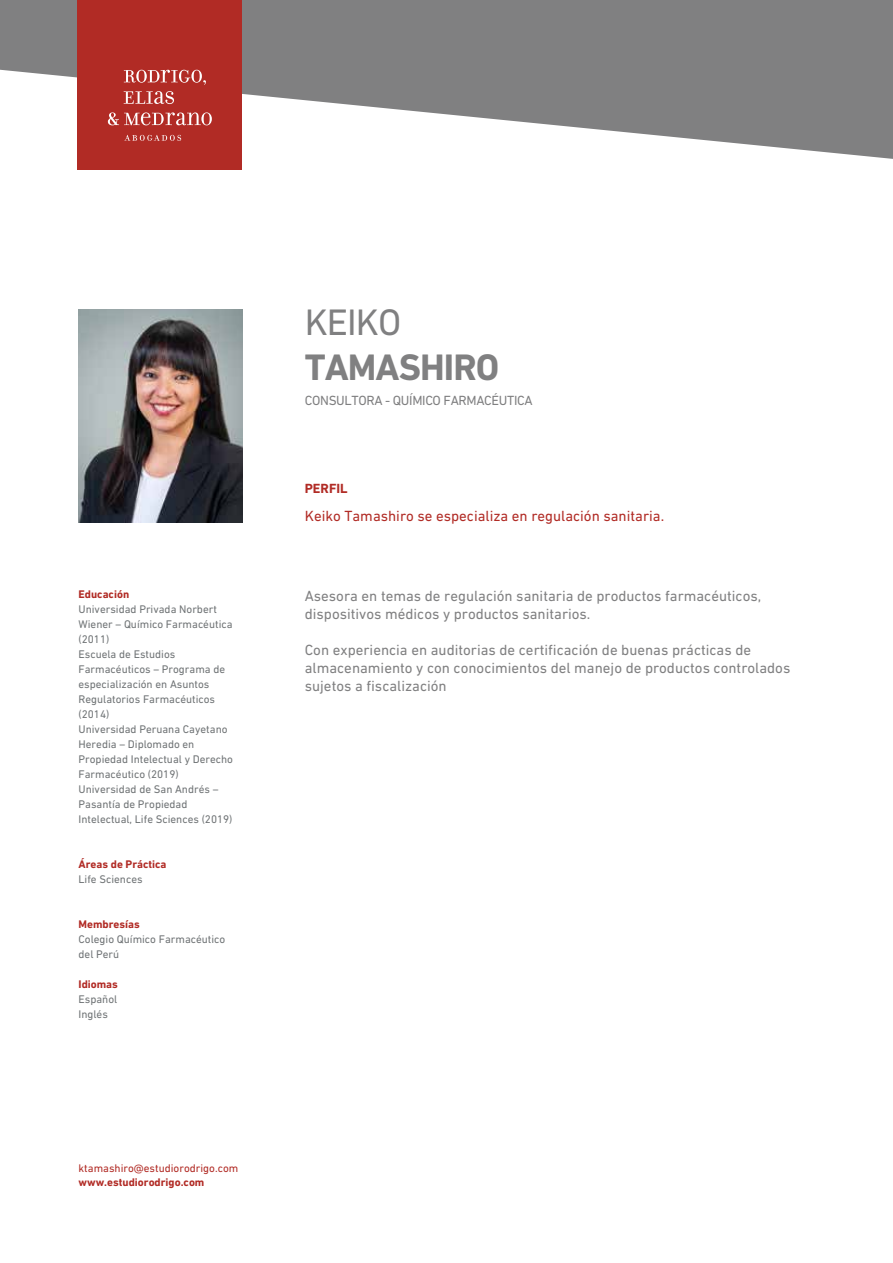
<style>
.page{position:relative;width:893px;height:1263px;background:#fff}
.page>*{position:absolute;margin:0;border:0;box-sizing:border-box;transform-origin:0 0}
.t1{font:700 37.5px "DIN Next LT Pro";letter-spacing:-.025em;color:#808081}
.t2{font:37.5px "DIN Next LT Pro";letter-spacing:-.025em;color:#808081}
.t3{font:15px/18px "DIN Next LT Pro";color:#808081}
.t4{font:15px "DIN Next LT Pro";color:#b12b25}
.t5{font:13.5px "DIN Next LT Pro";letter-spacing:-.025em;color:#808081}
.t6{font:700 13.5px "DIN Next LT Pro";color:#b12b25}
.t7{font:11.25px/15px "DIN Next LT Pro";color:#707476}
.t8{font:700 11.25px "DIN Next LT Pro";color:#b12b25}
.t9{font:11.25px "DIN Next LT Pro";color:#b12b25}
</style>
<div class="page">
<img style="left:79px;top:309px;width:163px;height:214px">
<svg style="left:0;top:0;width:893px;height:159px;fill:#808081"></svg>
<div style="left:77px;top:0;width:165px;height:169px;background:#b12b25"></div>
<svg style="left:124px;top:70px;width:82px;height:15px"></svg>
<svg style="left:124px;top:91px;width:50px;height:13px"></svg>
<svg style="left:108px;top:112px;width:104px;height:13px"></svg>
<svg style="left:124px;top:135px;width:57px;height:6px"></svg>
<p class="t8" style="left:79px;top:588px;width:52px">Educación</p>
<p class="t7" style="left:79px;top:602px;width:156px">Universidad Privada Norbert<br>Wiener – Químico Farmacéutica (2011)<br>Escuela de Estudios<br>Farmacéuticos – Programa de especialización en Asuntos<br>Regulatorios Farmacéuticos (2014)<br>Universidad Peruana Cayetano<br>Heredia – Diplomado en<br>Propiedad Intelectual y Derecho<br>Farmacéutico (2019)<br>Universidad de San Andrés –<br>Pasantía de Propiedad<br>Intelectual, Life Sciences (2019)</p>
<p class="t8" style="left:79px;top:858px;width:90px">Áreas de Práctica</p>
<p class="t7" style="left:79px;top:872px;width:66px">Life Sciences</p>
<p class="t8" style="left:79px;top:918px;width:63px">Membresías</p>
<p class="t7" style="left:79px;top:932px;width:148px">Colegio Químico Farmacéutico del Perú</p>
<p class="t8" style="left:79px;top:978px;width:41px">Idiomas</p>
<p class="t7" style="left:79px;top:992px;width:40px">Español<br>Inglés</p>
<p class="t9" style="left:79px;top:1162px;width:161px">ktamashiro@estudiorodrigo.com</p>
<p class="t8" style="left:79px;top:1175px;width:127px">www.estudiorodrigo.com</p>
<h1 class="t2" style="left:305px;top:301px;width:98px">KEIKO</h1>
<h1 class="t1" style="left:305px;top:345px;width:196px">TAMASHIRO</h1>
<p class="t5" style="left:305px;top:392px;width:229px">CONSULTORA - QUÍMICO FARMACÉUTICA</p>
<p class="t6" style="left:305px;top:481px;width:44px">PERFIL</p>
<h2 class="t4" style="left:305px;top:507px;width:361px">Keiko Tamashiro se especializa en regulación sanitaria.</h2>
<h2 class="t3" style="left:305px;top:587px;width:458px">Asesora en temas de regulación sanitaria de productos farmacéuticos, dispositivos médicos y productos sanitarios.</h2>
<h2 class="t3" style="left:305px;top:641px;width:487px">Con experiencia en auditorias de certificación de buenas prácticas de almacenamiento y con conocimientos del manejo de productos controlados sujetos a fiscalización</h2>
</div>
